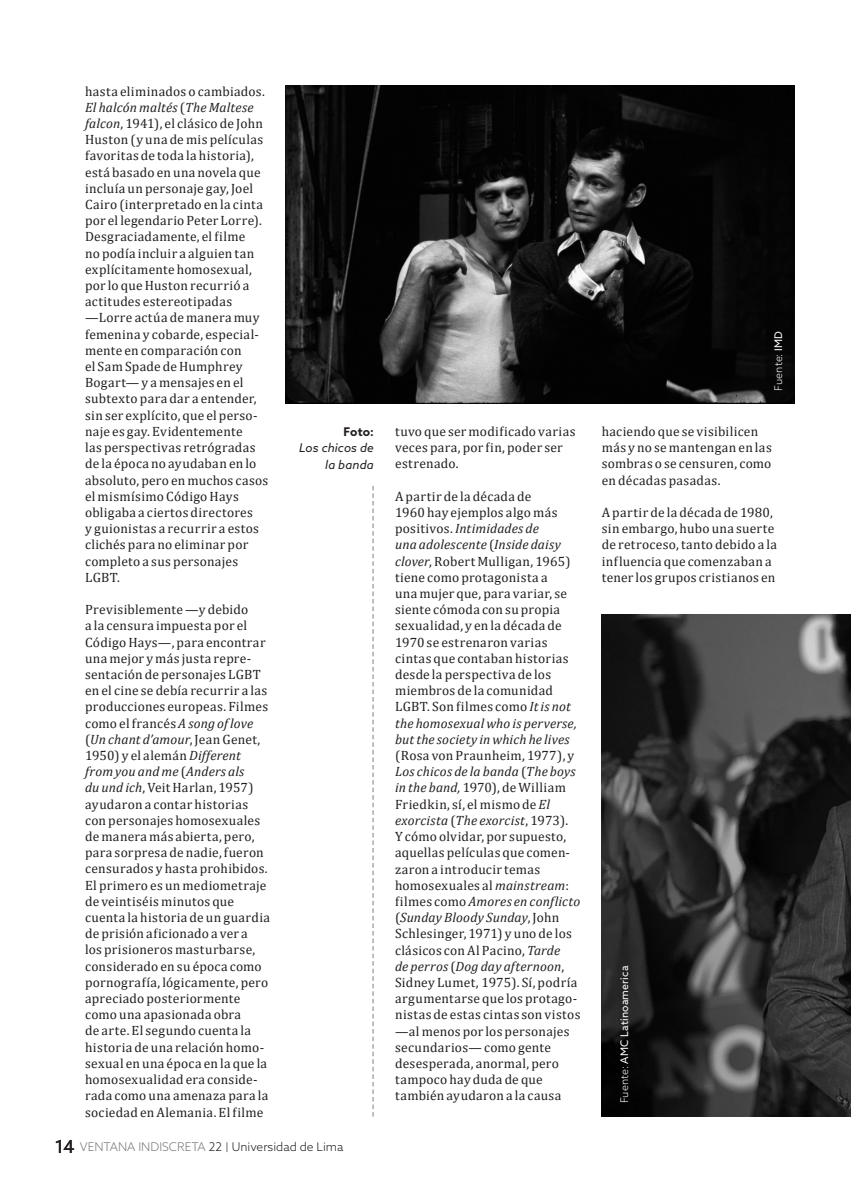
<style>
.page{position:relative;width:851px;height:1191px;background:#fff}
.page>*{position:absolute;margin:0;border:0;box-sizing:border-box;transform-origin:0 0}
.cuerpo_de_texto_nuev{font:13.5px/16.2px "Cambria";letter-spacing:.02em;color:#231f20}
.t1{font:300 12px "Azo Sans";color:#231f20}
.cuerpo_de_texto{font:italic 12px/16.2px "Azo Sans";letter-spacing:.01em;color:#231f20;text-align:right}
.cuerpo_de_texto-2{font:700 12px "Azo Sans";color:#231f20}
.GORRO_NUEVA_VERSION{font:10.5px "Azo Sans";letter-spacing:.02em;color:#fff}
.GORRO_NUEVA_VERSION-2{font:300 10.5px "Azo Sans";letter-spacing:.01em;color:#fff}
.s1{font-style:italic}
.s2{font-weight:400;font-size:18px}
.s3{color:#76787b}
.s4{font-size:9.6px}
.s5{font-weight:400}
.s6{font-weight:300}
</style>
<div class="page">
<img style="left:285px;top:85px;width:509px;height:318px">
<img style="left:601px;top:614px;width:249px;height:502px">
<svg style="left:372px;top:486px;width:2px;height:630px"></svg>
<p class="cuerpo_de_texto_nuev" style="left:85px;top:83px;width:185px">hasta eliminados o cambiados.<br><span class="s1">El halcón maltés</span> (<span class="s1">The Maltese falcon</span>, 1941), el clásico de John<br>Huston (y una de mis películas favoritas de toda la historia), está basado en una novela que incluía un personaje gay, Joel<br>Cairo (interpretado en la cinta por el legendario Peter Lorre).<br>Desgraciadamente, el filme<br>no podía incluir a alguien tan explícitamente homosexual, por lo que Huston recurrió a actitudes estereotipadas —Lorre actúa de manera muy femenina y cobarde, especial&shy;mente en comparación con<br>el Sam Spade de Humphrey<br>Bogart— y a mensajes en el subtexto para dar a entender, sin ser explícito, que el perso&shy;naje es gay. Evidentemente<br>las perspectivas retrógradas de la época no ayudaban en lo absoluto, pero en muchos casos el mismísimo Código Hays obligaba a ciertos directores<br>y guionistas a recurrir a estos clichés para no eliminar por completo a sus personajes<br>LGBT.</p>
<p class="cuerpo_de_texto_nuev" style="left:85px;top:601px;width:186px">Previsiblemente —y debido<br>a la censura impuesta por el<br>Código Hays—, para encontrar una mejor y más justa repre&shy;sentación de personajes LGBT en el cine se debía recurrir a las producciones europeas. Filmes como el francés <span class="s1">A song of love </span>(<span class="s1">Un chant d’amour</span>, Jean Genet,<br>1950) y el alemán <span class="s1">Different from you and me</span> (<span class="s1">Anders als<br>du und ich</span>, Veit Harlan, 1957) ayudaron a contar historias con personajes homosexuales de manera más abierta, pero, para sorpresa de nadie, fueron censurados y hasta prohibidos.<br>El primero es un mediometraje de veintiséis minutos que cuenta la historia de un guardia de prisión aficionado a ver a<br>los prisioneros masturbarse, considerado en su época como pornografía, lógicamente, pero apreciado posteriormente como una apasionada obra<br>de arte. El segundo cuenta la historia de una relación homo&shy;sexual en una época en la que la homosexualidad era conside&shy;rada como una amenaza para la sociedad en Alemania. El filme</p>
<p class="cuerpo_de_texto-2" style="left:343px;top:424px;width:32px">Foto:</p>
<p class="cuerpo_de_texto" style="left:299px;top:440px;width:76px">Los chicos de la banda</p>
<p class="t1" style="left:55px;top:1139px;width:290px"><span class="s2">14</span> <span class="s3">VENTANA INDISCRETA</span> 22 <span class="s4">|</span> Universidad de Lima</p>
<p class="cuerpo_de_texto_nuev" style="left:395px;top:423px;width:182px">tuvo que ser modificado varias veces para, por fin, poder ser estrenado.</p>
<p class="cuerpo_de_texto_nuev" style="left:395px;top:488px;width:187px">A partir de la década de<br>1960 hay ejemplos algo más positivos. <span class="s1">Intimidades de<br>una adolescente</span> (<span class="s1">Inside daisy clover</span>, Robert Mulligan, 1965) tiene como protagonista a<br>una mujer que, para variar, se siente cómoda con su propia sexualidad, y en la década de<br>1970 se estrenaron varias cintas que contaban historias desde la perspectiva de los miembros de la comunidad<br>LGBT. Son filmes como <span class="s1">It is not the homosexual who is perverse, but the society in which he lives </span>(Rosa von Praunheim, 1977), y<br><span class="s1">Los chicos de la banda</span> (<span class="s1">The boys in the band,</span> 1970), de William<br>Friedkin, sí, el mismo de <span class="s1">El exorcista</span> (<span class="s1">The exorcist</span>, 1973).<br>Y cómo olvidar, por supuesto, aquellas películas que comen&shy;zaron a introducir temas homosexuales al <span class="s1">mainstream</span>: filmes como <span class="s1">Amores en conflicto </span>(<span class="s1">Sunday Bloody Sunday</span>, John<br>Schlesinger, 1971) y uno de los clásicos con Al Pacino, <span class="s1">Tarde<br>de perros</span> (<span class="s1">Dog day afternoon</span>,<br>Sidney Lumet, 1975). Sí, podría argumentarse que los protago&shy;nistas de estas cintas son vistos —al menos por los personajes secundarios— como gente desesperada, anormal, pero tampoco hay duda de que también ayudaron a la causa</p>
<p class="GORRO_NUEVA_VERSION-2" style="left:771px;top:391px;width:61px;rotate:-90deg">Fuente: <span class="s5">IMD</span></p>
<p class="cuerpo_de_texto_nuev" style="left:601px;top:423px;width:171px">haciendo que se visibilicen más y no se mantengan en las sombras o se censuren, como en décadas pasadas.</p>
<p class="cuerpo_de_texto_nuev" style="left:601px;top:504px;width:177px">A partir de la década de 1980, sin embargo, hubo una suerte de retroceso, tanto debido a la influencia que comenzaban a tener los grupos cristianos en</p>
<p class="GORRO_NUEVA_VERSION" style="left:617px;top:1103px;width:139px;rotate:-90deg"><span class="s6">Fuente:</span> AMC Latinoamerica</p>
</div>
